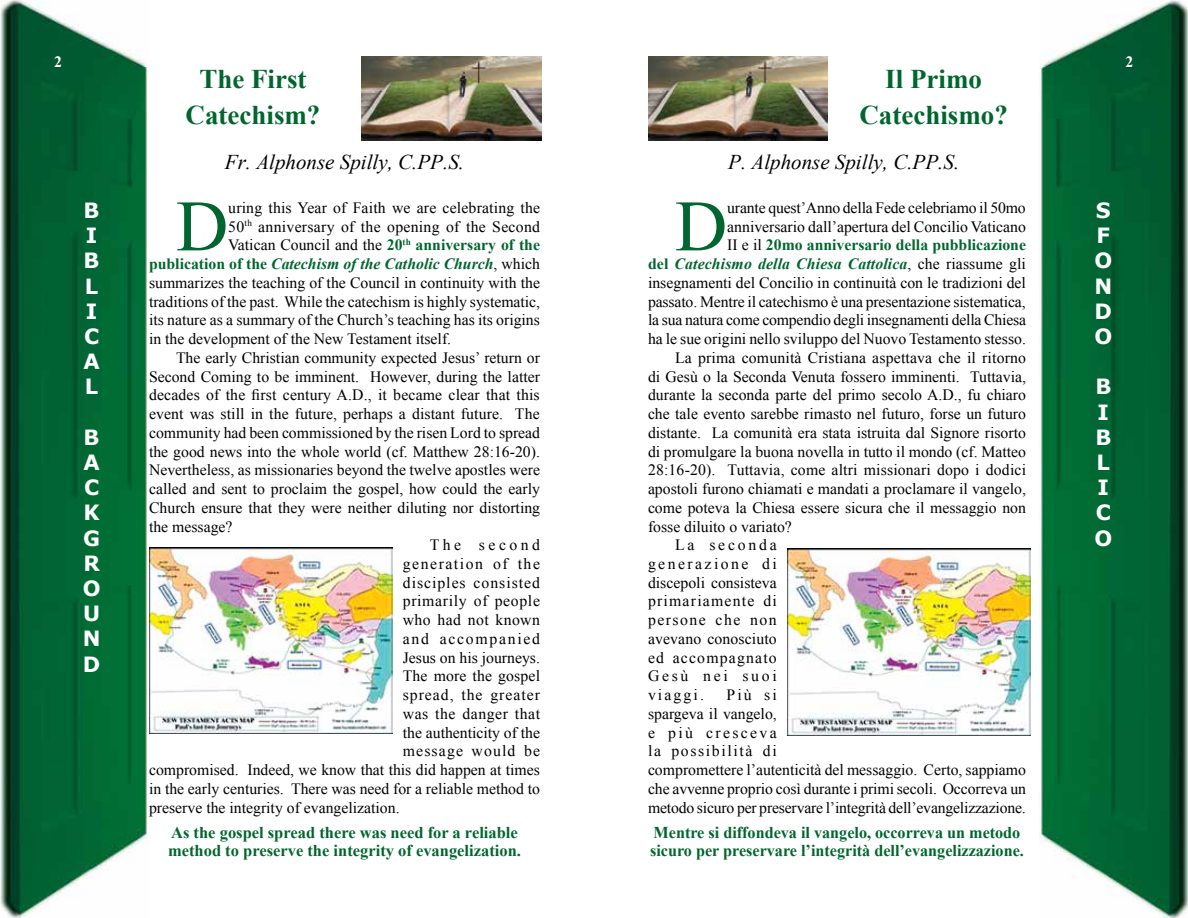
<style>
.page{position:relative;width:1188px;height:918px;background:#fff}
.page>*{position:absolute;margin:0;border:0;box-sizing:border-box;transform-origin:0 0}
.t1{font:72.45px "Times New Roman";color:#00652e}
.t2{font:700 27px/36px "Times New Roman";color:#00652e;text-align:center}
.t3{font:italic 21px "Times New Roman";color:#000}
.t4{font:700 21px/25.2px "Verdana";color:#fff;text-align:justify}
.t5{font:700 16.5px/18.8px "Times New Roman";color:#00652e}
.t6{font:15.75px/18.8px "Times New Roman";color:#000}
.t7{font:italic 700 15.75px "Times New Roman";letter-spacing:.01em;color:#00652e}
.t8{font:700 15.75px "Times New Roman";color:#00652e}
.t9{font:15.75px "Times New Roman";letter-spacing:.02em;color:#000}
.t10{font:15.75px "Times New Roman";letter-spacing:.06em;color:#000}
.t11{font:15.75px "Times New Roman";letter-spacing:.095em;color:#000}
.t12{font:15.75px "Times New Roman";letter-spacing:.075em;color:#000}
.t13{font:15.75px "Times New Roman";letter-spacing:.04em;color:#000}
.t14{font:15.75px "Times New Roman";letter-spacing:.03em;color:#000}
.t15{font:15.75px "Times New Roman";letter-spacing:.08em;color:#000}
.t16{font:15.75px "Times New Roman";letter-spacing:.025em;color:#000}
.t17{font:15.75px "Times New Roman";letter-spacing:.11em;color:#000}
.t18{font:15.75px "Times New Roman";letter-spacing:.155em;color:#000}
.t19{font:15.75px "Times New Roman";letter-spacing:.17em;color:#000}
.t20{font:15.75px "Times New Roman";letter-spacing:.22em;color:#000}
.t21{font:15.75px "Times New Roman";letter-spacing:.175em;color:#000}
.t22{font:700 15.75px "Times New Roman";color:#fff}
.s1{font-weight:700;color:#00652e}
.s2{font-style:normal}
.s3{font-weight:400;font-style:normal;color:#000}
.s4{font-weight:400;color:#000}
</style>
<div class="page">
<img style="left:1040px;top:0;width:148px;height:918px">
<img style="left:0;top:0;width:149px;height:918px">
<img style="left:362px;top:56px;width:179px;height:85px">
<img style="left:648px;top:56px;width:180px;height:85px">
<img style="left:149px;top:547px;width:243px;height:186px">
<img style="left:788px;top:549px;width:243px;height:186px">
<p class="t22" style="left:54px;top:51px;width:9px">2</p>
<h3 class="t4" style="left:83px;top:198px;width:18px">B I B L I C A L</h3>
<h3 class="t4" style="left:83px;top:425px;width:19px">B A C K G R O U N D</h3>
<h2 class="t2" style="left:186px;top:60px;width:136px">The First<br>Catechism?</h2>
<h2 class="t2" style="left:859px;top:60px;width:150px">Il Primo<br>Catechismo?</h2>
<h3 class="t3" style="left:225px;top:148px;width:241px">Fr. Alphonse Spilly, C.PP.S.</h3>
<h3 class="t3" style="left:728px;top:148px;width:232px">P. Alphonse Spilly, C.PP.S.</h3>
<h1 class="t1" style="left:176px;top:177px;width:54px">D</h1>
<p class="t6" style="left:228px;top:198px;width:313px">uring this Year of Faith we are celebrating the</p>
<p class="t9" style="left:228px;top:216px;width:313px">50<sup>th</sup> anniversary of the opening of the Second</p>
<p class="t6" style="left:228px;top:235px;width:313px">Vatican Council and the <span class="s1">20</span><sup>th</sup> <span class="s1">anniversary of the</span></p>
<p class="t7" style="left:149px;top:253px;width:392px"><span class="s2">publication of the</span> Catechism of the Catholic Church<span class="s3">, which</span></p>
<p class="t6" style="left:149px;top:273px;width:392px">summarizes the teaching of the Council in continuity with the</p>
<p class="t6" style="left:149px;top:292px;width:393px">traditions of the past. While the catechism is highly systematic,</p>
<p class="t6" style="left:149px;top:310px;width:392px">its nature as a summary of the Church’s teaching has its origins</p>
<p class="t6" style="left:149px;top:329px;width:304px">in the development of the New Testament itself.</p>
<p class="t6" style="left:176px;top:348px;width:365px">The early Christian community expected Jesus’ return or</p>
<p class="t6" style="left:149px;top:367px;width:392px">Second Coming to be imminent. However, during the latter</p>
<p class="t6" style="left:149px;top:385px;width:392px">decades of the first century A.D., it became clear that this</p>
<p class="t6" style="left:149px;top:404px;width:392px">event was still in the future, perhaps a distant future. The</p>
<p class="t6" style="left:149px;top:423px;width:393px">community had been commissioned by the risen Lord to spread</p>
<p class="t6" style="left:149px;top:442px;width:392px">the good news into the whole world (cf. Matthew 28:16-20).</p>
<p class="t6" style="left:149px;top:460px;width:392px">Nevertheless, as missionaries beyond the twelve apostles were</p>
<p class="t6" style="left:149px;top:479px;width:393px">called and sent to proclaim the gospel, how could the early</p>
<p class="t6" style="left:149px;top:498px;width:393px">Church ensure that they were neither diluting nor distorting</p>
<p class="t6" style="left:149px;top:517px;width:85px">the message?</p>
<p class="t20" style="left:430px;top:534px;width:112px">The second</p>
<p class="t11" style="left:403px;top:553px;width:139px">generation of the</p>
<p class="t10" style="left:403px;top:572px;width:139px">disciples consisted</p>
<p class="t13" style="left:403px;top:591px;width:139px">primarily of people</p>
<p class="t16" style="left:403px;top:609px;width:139px">who had not known</p>
<p class="t17" style="left:403px;top:628px;width:139px">and accompanied</p>
<p class="t6" style="left:403px;top:648px;width:139px">Jesus on his journeys.</p>
<p class="t6" style="left:403px;top:667px;width:139px">The more the gospel</p>
<p class="t10" style="left:403px;top:684px;width:139px">spread, the greater</p>
<p class="t14" style="left:403px;top:703px;width:139px">was the danger that</p>
<p class="t6" style="left:403px;top:723px;width:139px">the authenticity of the</p>
<p class="t12" style="left:403px;top:741px;width:139px">message would be</p>
<p class="t6" style="left:149px;top:760px;width:392px">compromised. Indeed, we know that this did happen at times</p>
<p class="t6" style="left:149px;top:779px;width:392px">in the early centuries. There was need for a reliable method to</p>
<p class="t6" style="left:149px;top:798px;width:252px">preserve the integrity of evangelization.</p>
<p class="t5" style="left:168px;top:822px;width:355px">As the gospel spread there was need for a reliable method to preserve the integrity of evangelization.</p>
<h1 class="t1" style="left:675px;top:177px;width:54px">D</h1>
<p class="t6" style="left:727px;top:198px;width:300px">urante quest’Anno della Fede celebriamo il 50mo</p>
<p class="t6" style="left:727px;top:217px;width:300px">anniversario dall’apertura del Concilio Vaticano</p>
<p class="t8" style="left:727px;top:234px;width:300px"><span class="s4">II e il</span> 20mo anniversario della pubblicazione</p>
<p class="t7" style="left:648px;top:253px;width:380px"><span class="s2">del</span> Catechismo della Chiesa Cattolica<span class="s3">, che riassume gli</span></p>
<p class="t6" style="left:648px;top:273px;width:380px">insegnamenti del Concilio in continuità con le tradizioni del</p>
<p class="t6" style="left:648px;top:292px;width:379px">passato. Mentre il catechismo è una presentazione sistematica,</p>
<p class="t6" style="left:648px;top:310px;width:380px">la sua natura come compendio degli insegnamenti della Chiesa</p>
<p class="t6" style="left:648px;top:329px;width:380px">ha le sue origini nello sviluppo del Nuovo Testamento stesso.</p>
<p class="t6" style="left:675px;top:348px;width:353px">La prima comunità Cristiana aspettava che il ritorno</p>
<p class="t6" style="left:648px;top:367px;width:380px">di Gesù o la Seconda Venuta fossero imminenti. Tuttavia,</p>
<p class="t6" style="left:648px;top:385px;width:380px">durante la seconda parte del primo secolo A.D., fu chiaro</p>
<p class="t6" style="left:648px;top:404px;width:380px">che tale evento sarebbe rimasto nel futuro, forse un futuro</p>
<p class="t6" style="left:648px;top:423px;width:380px">distante. La comunità era stata istruita dal Signore risorto</p>
<p class="t6" style="left:648px;top:442px;width:380px">di promulgare la buona novella in tutto il mondo (cf. Matteo</p>
<p class="t6" style="left:648px;top:460px;width:380px">28:16-20). Tuttavia, come altri missionari dopo i dodici</p>
<p class="t6" style="left:648px;top:479px;width:380px">apostoli furono chiamati e mandati a proclamare il vangelo,</p>
<p class="t6" style="left:648px;top:498px;width:380px">come poteva la Chiesa essere sicura che il messaggio non</p>
<p class="t6" style="left:648px;top:517px;width:145px">fosse diluito o variato?</p>
<p class="t21" style="left:675px;top:534px;width:103px">La seconda</p>
<p class="t18" style="left:648px;top:553px;width:130px">generazione di</p>
<p class="t6" style="left:648px;top:573px;width:130px">discepoli consisteva</p>
<p class="t15" style="left:648px;top:591px;width:130px">primariamente di</p>
<p class="t11" style="left:648px;top:609px;width:130px">persone che non</p>
<p class="t6" style="left:648px;top:629px;width:130px">avevano conosciuto</p>
<p class="t12" style="left:648px;top:647px;width:130px">ed accompagnato</p>
<p class="t19" style="left:648px;top:666px;width:130px">Gesù nei suoi</p>
<p class="t6" style="left:648px;top:685px;width:57px">viaggi.</p>
<p class="t6" style="left:648px;top:685px;width:380px;text-indent:79px">Più si<br>spargeva il vangelo,<br>e più cresceva<br>la possibilità di<br>compromettere l’autenticità del messaggio. Certo, sappiamo che avvenne proprio così durante i primi secoli. Occorreva un metodo sicuro per preservare l’integrità dell’evangelizzazione.</p>
<p class="t5" style="left:650px;top:822px;width:375px">Mentre si diffondeva il vangelo, occorreva un metodo sicuro per preservare l’integrità dell’evangelizzazione.</p>
<p class="t22" style="left:1125px;top:51px;width:9px">2</p>
<h3 class="t4" style="left:1094px;top:198px;width:19px">S F O N D O</h3>
<h3 class="t4" style="left:1094px;top:374px;width:19px;text-align:left">B<br>I<br>B<br>L<br>I<br>C<br>O</h3>
</div>
